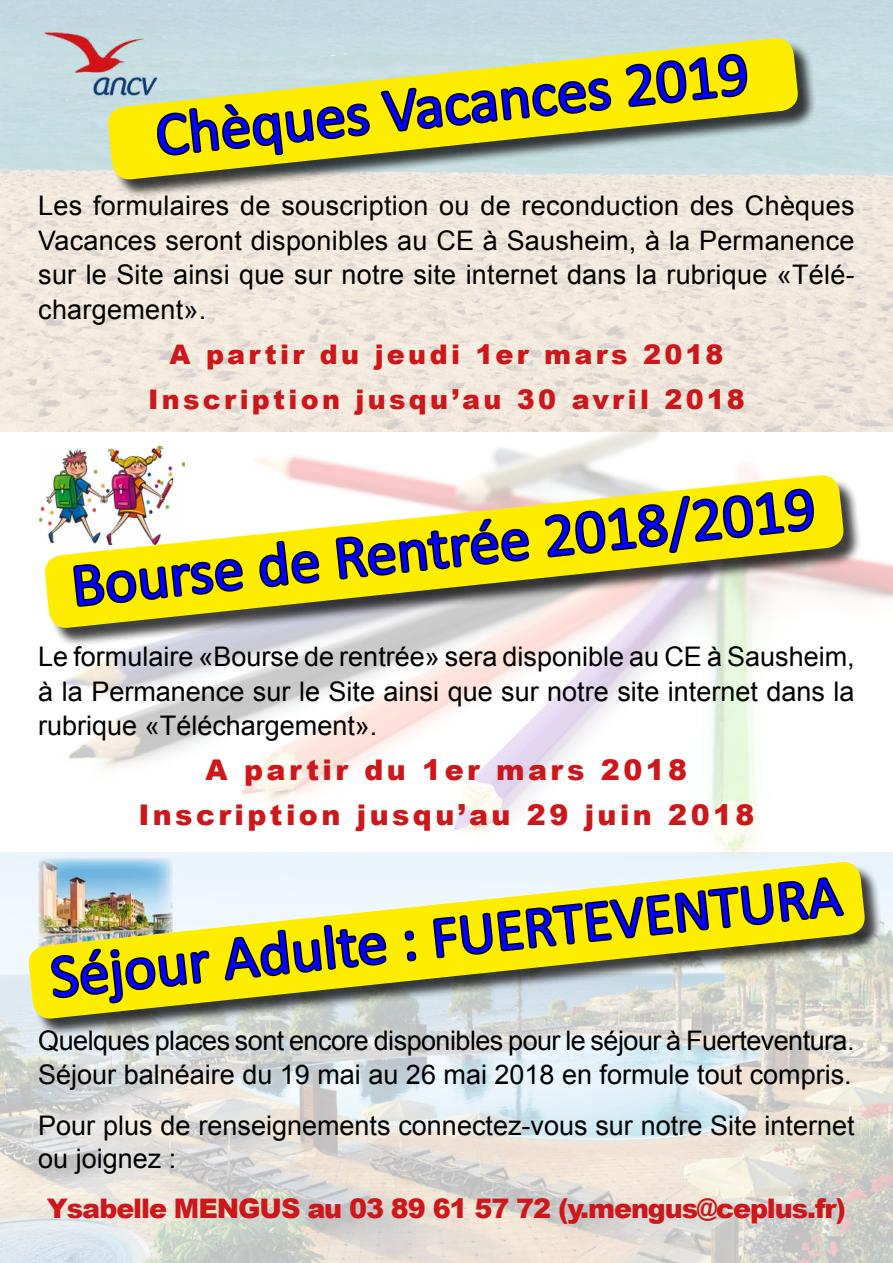
<style>
.page{position:relative;width:893px;height:1263px;background:#fff}
.page>*{position:absolute;margin:0;border:0;box-sizing:border-box;transform-origin:0 0}
.t1{font:61.5px "Calibri";color:#00f}
.t2{font:900 28.5px "Arial";letter-spacing:.12em;color:#cd171a}
.t3{font:27px/34.5px "Arial";color:#000;text-align:justify}
.t4{font:27px "Arial";letter-spacing:-.02em;color:#000}
.t5{font:900 27px "Arial";letter-spacing:.11em;color:#cd171a}
.t6{font:900 27px "Arial";letter-spacing:-.04em;color:#cd171a}
.s1{font-size:58.5px}
</style>
<div class="page">
<img style="left:0;top:432px;width:893px;height:453px">
<img style="left:0;top:0;width:893px;height:432px">
<img style="left:1px;top:852px;width:892px;height:411px">
<img style="left:39px;top:446px;width:146px;height:98px">
<div style="left:47px;top:477px;width:815px;height:170px;background:#000;opacity:.75"></div>
<img style="left:43px;top:473px;width:802px;height:157px">
<svg style="left:71px;top:514px;width:174px;height:138px"></svg>
<svg style="left:257px;top:487px;width:65px;height:152px"></svg>
<svg style="left:333px;top:476px;width:199px;height:106px"></svg>
<svg style="left:543px;top:487px;width:273px;height:73px"></svg>
<img style="left:37px;top:25px;width:127px;height:76px">
<div style="left:110px;top:40px;width:706px;height:158px;background:#000;opacity:.75"></div>
<svg style="left:106px;top:36px;width:693px;height:145px"></svg>
<svg style="left:155px;top:56px;width:217px;height:153px"></svg>
<svg style="left:378px;top:31px;width:235px;height:151px"></svg>
<svg style="left:624px;top:52px;width:125px;height:58px"></svg>
<div style="left:31px;top:864px;width:852px;height:173px;background:#000;opacity:.75"></div>
<img style="left:27px;top:860px;width:839px;height:160px">
<img style="left:49px;top:907px;width:163px;height:132px">
<svg style="left:223px;top:875px;width:166px;height:153px"></svg>
<svg style="left:402px;top:928px;width:17px;height:36px"></svg>
<svg style="left:430px;top:830px;width:417px;height:182px"></svg>
<p class="t1" style="left:151px;top:96px;width:598px;rotate:-6deg">Chèques Vacances 2019</p>
<p class="t3" style="left:38px;top:189px;width:818px">Les formulaires de souscription ou de reconduction des Chèques Vacances seront disponibles au CE à Sausheim, à la Permanence sur le Site ainsi que sur notre site internet dans la rubrique «Télé&shy;chargement».</p>
<p class="t5" style="left:170px;top:335px;width:555px">A partir du jeudi 1er mars 2018</p>
<p class="t5" style="left:148px;top:380px;width:598px">Inscription jusqu’au 30 avril 2018</p>
<p class="t1" style="left:67px;top:547px;width:750px;rotate:-6deg">Bourse de Rentrée 2018/2019</p>
<p class="t3" style="left:38px;top:640px;width:818px">Le formulaire «Bourse de rentrée» sera disponible au CE à Sausheim, à la Permanence sur le Site ainsi que sur notre site internet dans la rubrique «Téléchargement».</p>
<p class="t2" style="left:206px;top:749px;width:483px">A partir du 1er mars 2018</p>
<p class="t2" style="left:138px;top:794px;width:618px">Inscription jusqu’au 29 juin 2018</p>
<p class="t1" style="left:46px;top:938px;width:797px;rotate:-6deg">Séjour Adulte : <span class="s1">FUERTEVENTURA</span></p>
<p class="t4" style="left:38px;top:1023px;width:818px">Quelques places sont encore disponibles pour le séjour à Fuerteventura.</p>
<p class="t3" style="left:38px;top:1058px;width:815px">Séjour balnéaire du 19 mai au 26 mai 2018 en formule tout compris.</p>
<p class="t3" style="left:38px;top:1110px;width:818px;line-height:32.4px">Pour plus de renseignements connectez-vous sur notre Site internet ou joignez :</p>
<p class="t6" style="left:47px;top:1189px;width:800px">Ysabelle MENGUS au 03 89 61 57 72 (y.mengus@ceplus.fr)</p>
</div>
